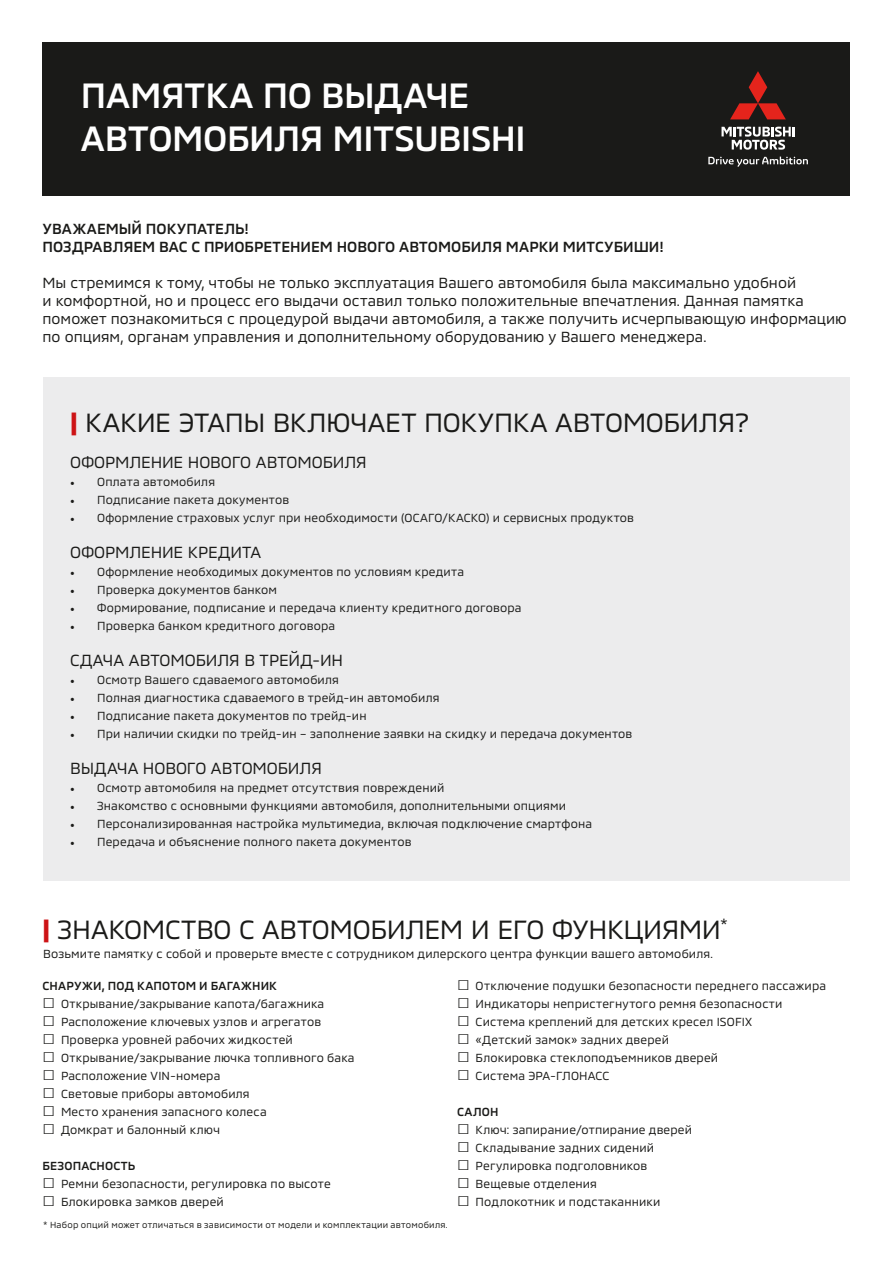
<style>
.page{position:relative;width:893px;height:1263px;background:#fff}
.page>*{position:absolute;margin:0;border:0;box-sizing:border-box;transform-origin:0 0}
.t1{font:500 36px/43.2px "MMC";letter-spacing:-.01em;color:#fff}
.t2{font:27px "MMC";letter-spacing:-.01em;color:#1a1a18}
.t3{font:16.5px "MMC";letter-spacing:-.005em;color:#1a1a18}
.t4{font:15px/18px "MMC";letter-spacing:.005em;color:#1a1a18}
.t5{font:500 15px/18px "MMC";color:#1a1a18}
.t6{font:12px "MMC";letter-spacing:.015em;color:#1a1a18}
.t7{font:500 12px "MMC";letter-spacing:.02em;color:#1a1a18}
.t8{font:9px "MMC";letter-spacing:.025em;color:#1a1a18}
.s1{font-weight:700;color:#cd1316}
.s2{font-family:"Minion Pro"}
.s3{font-family:"Arial";font-size:21px}
</style>
<div class="page">
<div style="left:43px;top:377px;width:807px;height:503px;background:#ececed"></div>
<div style="left:43px;top:43px;width:807px;height:153px;background:#1a1a18"></div>
<svg style="left:721px;top:127px;width:74px;height:23px"></svg>
<svg style="left:730px;top:71px;width:56px;height:48px"></svg>
<svg style="left:708px;top:156px;width:100px;height:11px"></svg>
<h1 class="t1" style="left:81px;top:70px;width:446px">ПАМЯТКА ПО ВЫДАЧЕ<br>АВТОМОБИЛЯ MITSUBISHI</h1>
<p class="t5" style="left:43px;top:218px;width:623px">УВАЖАЕМЫЙ ПОКУПАТЕЛЬ!<br>ПОЗДРАВЛЯЕМ ВАС С ПРИОБРЕТЕНИЕМ НОВОГО АВТОМОБИЛЯ МАРКИ МИТСУБИШИ!</p>
<p class="t4" style="left:43px;top:272px;width:806px">Мы стремимся к тому, чтобы не только эксплуатация Вашего автомобиля была максимально удобной<br>и комфортной, но и процесс его выдачи оставил только положительные впечатления. Данная памятка поможет познакомиться с процедурой выдачи автомобиля, а также получить исчерпывающую информацию по опциям, органам управления и дополнительному оборудованию у Вашего менеджера.</p>
<h2 class="t2" style="left:70px;top:401px;width:681px"><span class="s1">|</span> КАКИЕ ЭТАПЫ ВКЛЮЧАЕТ ПОКУПКА АВТОМОБИЛЯ?</h2>
<h3 class="t3" style="left:70px;top:449px;width:298px">ОФОРМЛЕНИЕ НОВОГО АВТОМОБИЛЯ</h3>
<p class="t6" style="left:70px;top:472px;width:146px"><span class="s2">•</span> Оплата автомобиля</p>
<p class="t6" style="left:70px;top:490px;width:221px"><span class="s2">•</span> Подписание пакета документов</p>
<p class="t6" style="left:70px;top:508px;width:565px"><span class="s2">•</span> Оформление страховых услуг при необходимости (ОСАГО/КАСКО) и сервисных продуктов</p>
<h3 class="t3" style="left:70px;top:539px;width:192px">ОФОРМЛЕНИЕ КРЕДИТА</h3>
<p class="t6" style="left:70px;top:562px;width:395px"><span class="s2">•</span> Оформление необходимых документов по условиям кредита</p>
<p class="t6" style="left:70px;top:580px;width:208px"><span class="s2">•</span> Проверка документов банком</p>
<p class="t6" style="left:70px;top:598px;width:453px"><span class="s2">•</span> Формирование, подписание и передача клиенту кредитного договора</p>
<p class="t6" style="left:70px;top:616px;width:266px"><span class="s2">•</span> Проверка банком кредитного договора</p>
<h3 class="t3" style="left:70px;top:647px;width:274px">СДАЧА АВТОМОБИЛЯ В ТРЕЙД-ИН</h3>
<p class="t6" style="left:70px;top:670px;width:270px"><span class="s2">•</span> Осмотр Вашего сдаваемого автомобиля</p>
<p class="t6" style="left:70px;top:688px;width:371px"><span class="s2">•</span> Полная диагностика сдаваемого в трейд-ин автомобиля</p>
<p class="t6" style="left:70px;top:706px;width:298px"><span class="s2">•</span> Подписание пакета документов по трейд-ин</p>
<p class="t6" style="left:70px;top:724px;width:564px"><span class="s2">•</span> При наличии скидки по трейд-ин – заполнение заявки на скидку и передача документов</p>
<h3 class="t3" style="left:70px;top:755px;width:253px">ВЫДАЧА НОВОГО АВТОМОБИЛЯ</h3>
<p class="t6" style="left:70px;top:778px;width:376px"><span class="s2">•</span> Осмотр автомобиля на предмет отсутствия повреждений</p>
<p class="t6" style="left:70px;top:796px;width:497px"><span class="s2">•</span> Знакомство с основными функциями автомобиля, дополнительными опциями</p>
<p class="t6" style="left:70px;top:814px;width:523px"><span class="s2">•</span> Персонализированная настройка мультимедиа, включая подключение смартфона</p>
<p class="t6" style="left:70px;top:832px;width:343px"><span class="s2">•</span> Передача и объяснение полного пакета документов</p>
<h2 class="t2" style="left:43px;top:908px;width:687px"><span class="s1">|</span> ЗНАКОМСТВО С АВТОМОБИЛЕМ И ЕГО ФУНКЦИЯМИ<sup>*</sup></h2>
<p class="t7" style="left:43px;top:976px;width:236px">СНАРУЖИ, ПОД КАПОТОМ И БАГАЖНИК</p>
<p class="t6" style="left:43px;top:994px;width:283px"><span class="s3">□</span> Открывание/закрывание капота/багажника</p>
<p class="t6" style="left:43px;top:1012px;width:280px"><span class="s3">□</span> Расположение ключевых узлов и агрегатов</p>
<p class="t6" style="left:43px;top:1030px;width:252px"><span class="s3">□</span> Проверка уровней рабочих жидкостей</p>
<p class="t6" style="left:43px;top:1048px;width:314px"><span class="s3">□</span> Открывание/закрывание лючка топливного бака</p>
<p class="t6" style="left:43px;top:1066px;width:179px"><span class="s3">□</span> Расположение VIN-номера</p>
<p class="t6" style="left:43px;top:1084px;width:209px"><span class="s3">□</span> Световые приборы автомобиля</p>
<p class="t6" style="left:43px;top:1102px;width:226px"><span class="s3">□</span> Место хранения запасного колеса</p>
<p class="t6" style="left:43px;top:1120px;width:179px"><span class="s3">□</span> Домкрат и балонный ключ</p>
<p class="t7" style="left:43px;top:1156px;width:94px">БЕЗОПАСНОСТЬ</p>
<p class="t6" style="left:43px;top:1174px;width:290px"><span class="s3">□</span> Ремни безопасности, регулировка по высоте</p>
<p class="t6" style="left:43px;top:1192px;width:183px"><span class="s3">□</span> Блокировка замков дверей</p>
<p class="t6" style="left:43px;top:944px;width:671px">Возьмите памятку с собой и проверьте вместе с сотрудником дилерского центра функции вашего автомобиля.</p>
<p class="t6" style="left:457px;top:976px;width:371px"><span class="s3">□</span> Отключение подушки безопасности переднего пассажира</p>
<p class="t6" style="left:457px;top:994px;width:327px"><span class="s3">□</span> Индикаторы непристегнутого ремня безопасности</p>
<p class="t6" style="left:457px;top:1012px;width:297px"><span class="s3">□</span> Система креплений для детских кресел ISOFIX</p>
<p class="t6" style="left:457px;top:1030px;width:213px"><span class="s3">□</span> «Детский замок» задних дверей</p>
<p class="t6" style="left:457px;top:1048px;width:263px"><span class="s3">□</span> Блокировка стеклоподъемников дверей</p>
<p class="t6" style="left:457px;top:1066px;width:154px"><span class="s3">□</span> Система ЭРА-ГЛОНАСС</p>
<p class="t7" style="left:457px;top:1102px;width:43px">САЛОН</p>
<p class="t6" style="left:457px;top:1120px;width:236px"><span class="s3">□</span> Ключ: запирание/отпирание дверей</p>
<p class="t6" style="left:457px;top:1138px;width:198px"><span class="s3">□</span> Складывание задних сидений</p>
<p class="t6" style="left:457px;top:1156px;width:192px"><span class="s3">□</span> Регулировка подголовников</p>
<p class="t6" style="left:457px;top:1174px;width:141px"><span class="s3">□</span> Вещевые отделения</p>
<p class="t6" style="left:457px;top:1192px;width:205px"><span class="s3">□</span> Подлокотник и подстаканники</p>
<p class="t8" style="left:43px;top:1217px;width:406px">* Набор опций может отличаться в зависимости от модели и комплектации автомобиля.</p>
</div>
